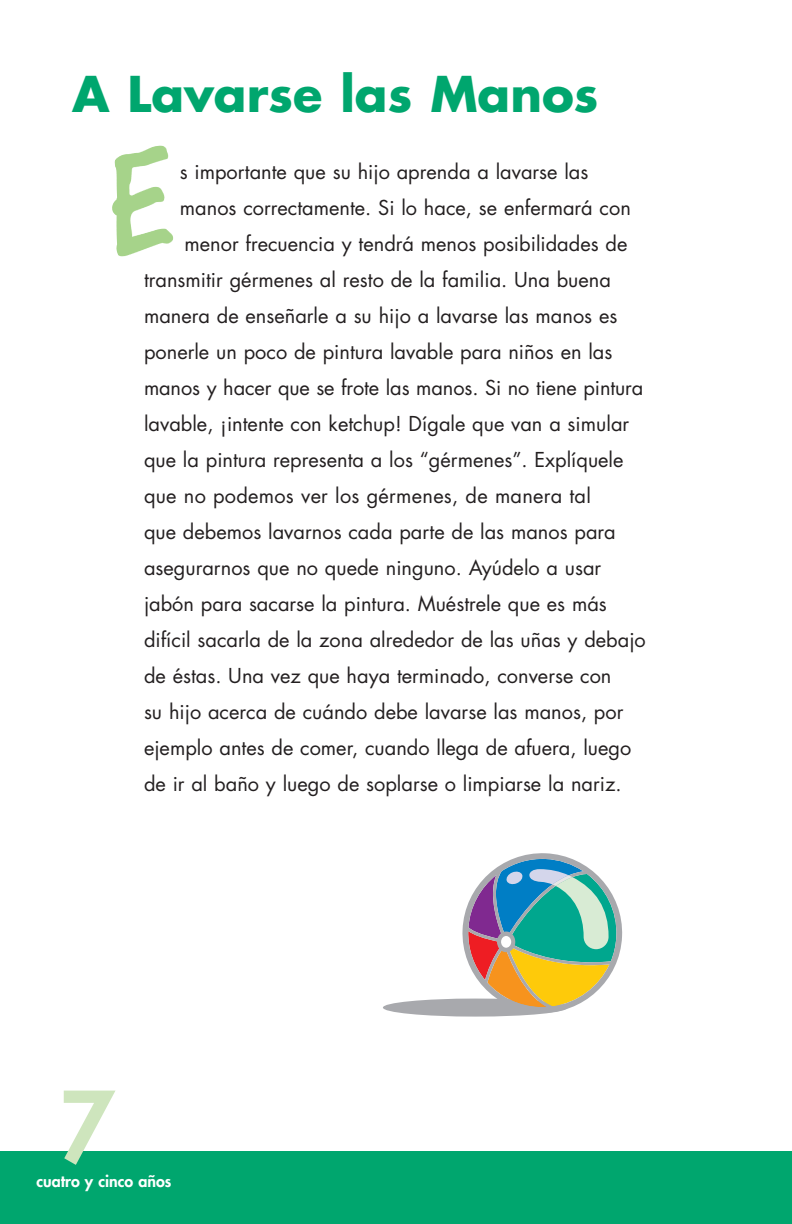
<style>
.page{position:relative;width:792px;height:1224px;background:#fff}
.page>*{position:absolute;margin:0;border:0;box-sizing:border-box;transform-origin:0 0}
.t1{font:800 96px "Futura";color:#cee5bd}
.t2{font:700 48px "Futura";color:#00a66e}
.t3{font:20px "Futura";color:#231f20}
.t4{font:800 16px "Futura";color:#fff}
</style>
<div class="page">
<div style="left:0;top:1152px;width:792px;height:72px;background:#00a66e"></div>
<img style="left:112px;top:145px;width:62px;height:112px">
<div style="left:383px;top:999px;width:185px;height:18px;background:#a8a9ad;border-radius:50%"></div>
<svg style="left:461px;top:853px;width:162px;height:162px"></svg>
<h2 class="t2" style="left:72px;top:72px;width:528px">A Lavarse las Manos</h2>
<p class="t3" style="left:180px;top:162px;width:410px">s importante que su hijo aprenda a lavarse las</p>
<p class="t3" style="left:180px;top:198px;width:453px">manos correctamente. Si lo hace, se enfermará con</p>
<p class="t3" style="left:185px;top:234px;width:444px">menor frecuencia y tendrá menos posibilidades de</p>
<p class="t3" style="left:144px;top:270px;width:468px">transmitir gérmenes al resto de la familia. Una buena</p>
<p class="t3" style="left:144px;top:306px;width:475px">manera de enseñarle a su hijo a lavarse las manos es</p>
<p class="t3" style="left:144px;top:342px;width:470px">ponerle un poco de pintura lavable para niños en las</p>
<p class="t3" style="left:144px;top:378px;width:501px">manos y hacer que se frote las manos. Si no tiene pintura</p>
<p class="t3" style="left:144px;top:414px;width:487px">lavable, ¡intente con ketchup! Dígale que van a simular</p>
<p class="t3" style="left:144px;top:450px;width:481px">que la pintura representa a los “gérmenes”. Explíquele</p>
<p class="t3" style="left:144px;top:486px;width:448px">que no podemos ver los gérmenes, de manera tal</p>
<p class="t3" style="left:144px;top:522px;width:473px">que debemos lavarnos cada parte de las manos para</p>
<p class="t3" style="left:144px;top:558px;width:459px">asegurarnos que no quede ninguno. Ayúdelo a usar</p>
<p class="t3" style="left:144px;top:594px;width:464px">jabón para sacarse la pintura. Muéstrele que es más</p>
<p class="t3" style="left:144px;top:630px;width:503px">difícil sacarla de la zona alrededor de las uñas y debajo</p>
<p class="t3" style="left:144px;top:666px;width:469px">de éstas. Una vez que haya terminado, converse con</p>
<p class="t3" style="left:144px;top:702px;width:481px">su hijo acerca de cuándo debe lavarse las manos, por</p>
<p class="t3" style="left:144px;top:738px;width:489px">ejemplo antes de comer, cuando llega de afuera, luego</p>
<p class="t3" style="left:144px;top:774px;width:479px">de ir al baño y luego de soplarse o limpiarse la nariz.</p>
<h1 class="t1" style="left:60px;top:1082px;width:57px">7</h1>
<p class="t4" style="left:36px;top:1174px;width:136px">cuatro y cinco años</p>
</div>
